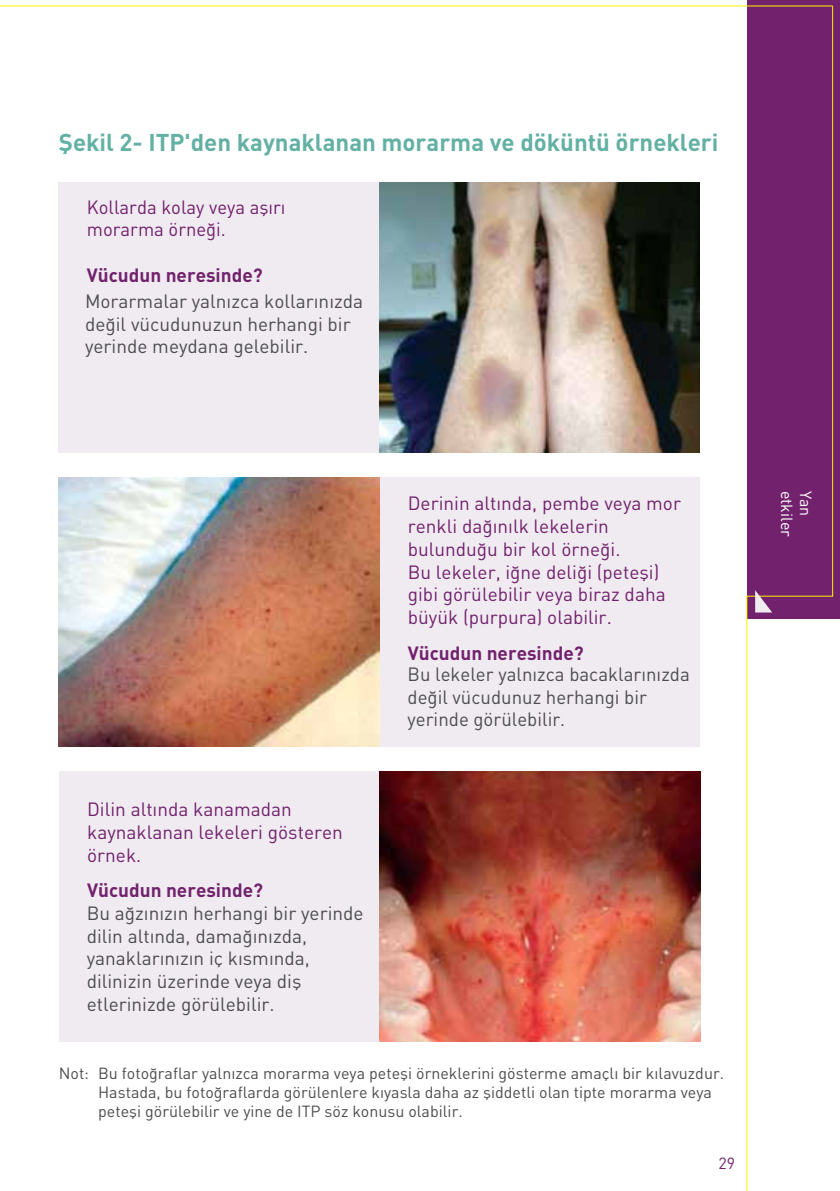
<style>
.page{position:relative;width:840px;height:1191px;background:#fff}
.page>*{position:absolute;margin:0;border:0;box-sizing:border-box;transform-origin:0 0}
.t1{font:24px "DINT Bold Tr";color:#63b0a4}
.t2{font:19px/22.8px "DIN Tr";color:#4d4d4f}
.t3{font:19px/22.8px "DIN Tr";color:#72226d}
.t4{font:19px "DINT Bold Tr";color:#72226d}
.t5{font:16px/19.2px "DIN Tr";color:#4d4d4f}
.t6{font:16px "DIN Tr";color:#fff}
.t7{font:16px "DIN Tr";color:#72226d}
</style>
<div class="page">
<div style="left:746px;top:0;width:93px;height:618px;background:linear-gradient(to right,#72226d,#72226d)"></div>
<img style="left:0;top:5px;width:745px;height:1037px">
<svg style="left:745px;top:5px;width:88px;height:1186px"></svg>
<svg style="left:754px;top:590px;width:17px;height:22px"></svg>
<p class="t1" style="left:59px;top:127px;width:660px">Şekil 2- ITP'den kaynaklanan morarma ve döküntü örnekleri</p>
<p class="t3" style="left:87px;top:196px;width:200px;line-height:22.2px">Kollarda kolay veya aşırı morarma örneği.</p>
<p class="t4" style="left:87px;top:263px;width:177px">Vücudun neresinde?</p>
<p class="t2" style="left:85px;top:289px;width:279px">Morarmalar yalnızca kollarınızda değil vücudunuzun herhangi bir yerinde meydana gelebilir.</p>
<p class="t3" style="left:87px;top:797px;width:257px">Dilin altında kanamadan kaynaklanan lekeleri gösteren örnek.</p>
<p class="t4" style="left:87px;top:877px;width:177px">Vücudun neresinde?</p>
<p class="t2" style="left:87px;top:901px;width:278px">Bu ağzınızın herhangi bir yerinde dilin altında, damağınızda, yanaklarınızın iç kısmında, dilinizin üzerinde veya diş etlerinizde görülebilir.</p>
<p class="t3" style="left:407px;top:491px;width:274px">Derinin altında, pembe veya mor renkli dağınılk lekelerin bulunduğu bir kol örneği.<br>Bu lekeler, iğne deliği (peteşi) gibi görülebilir veya biraz daha büyük (purpura) olabilir.</p>
<p class="t4" style="left:407px;top:640px;width:177px">Vücudun neresinde?</p>
<p class="t2" style="left:407px;top:663px;width:283px">Bu lekeler yalnızca bacaklarınızda değil vücudunuz herhangi bir yerinde görülebilir.</p>
<p class="t5" style="left:98px;top:1063px;width:627px;text-indent:-39px">Not: Bu fotoğraflar yalnızca morarma veya peteşi örneklerini gösterme amaçlı bir kılavuzdur.<br>Hastada, bu fotoğraflarda görülenlere kıyasla daha az şiddetli olan tipte morarma veya peteşi görülebilir ve yine de ITP söz konusu olabilir.</p>
<p class="t7" style="left:718px;top:1153px;width:18px">29</p>
<p class="t6" style="left:796px;top:490px;width:48px;rotate:90deg">etkiler</p>
<p class="t6" style="left:815px;top:490px;width:27px;rotate:90deg">Yan</p>
</div>
